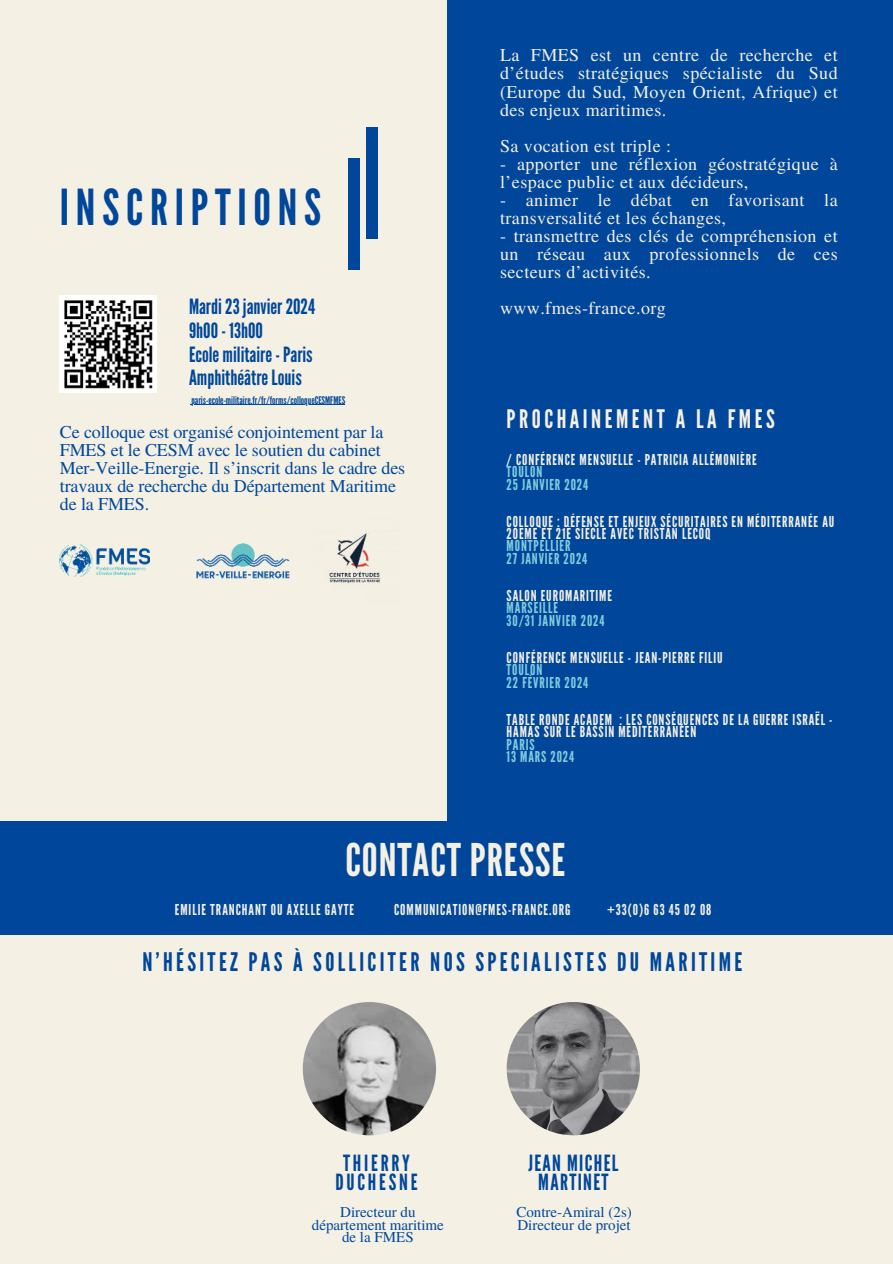
<style>
.page{position:relative;width:893px;height:1264px;background:#fff}
.page>*{position:absolute;margin:0;border:0;box-sizing:border-box;transform-origin:0 0}
.t1{font:49.5px "League Gothic";letter-spacing:.135em;color:#00479b}
.t2{font:45px "League Gothic";letter-spacing:.02em;color:#f4f0e3}
.t3{font:25.5px "League Gothic";letter-spacing:.13em;color:#00479b}
.t4{font:25.5px "League Gothic";letter-spacing:.135em;color:#f4f0e3}
.t5{font:22.35px/19.2px "League Gothic";letter-spacing:.06em;color:#00479b;text-align:center}
.t6{font:22.35px/19.2px "League Gothic";letter-spacing:.125em;color:#00479b;text-align:center}
.t7{font:21px/23.7px "League Gothic";color:#00479b}
.t8{font:18px/18px "Te X Gyre Termes";letter-spacing:.025em;color:#f4f0e3;text-align:justify}
.t9{font:18px/18px "Te X Gyre Termes";letter-spacing:-.005em;color:#00479b}
.t10{font:15px/12.3px "League Gothic";letter-spacing:.06em;color:#f4f0e3}
.t11{font:15px/12.3px "League Gothic";letter-spacing:.06em;color:#82cedf}
.t12{font:15px/12.3px "Te X Gyre Termes";color:#00479b;text-align:center}
.t13{font:10.5px "League Gothic";color:#00479b}
</style>
<div class="page">
<div style="left:0;top:0;width:892px;height:1263px;background:#f4f0e3"></div>
<div style="left:0;top:821px;width:892px;height:113px;background:#00479b"></div>
<img style="left:303px;top:1002px;width:133px;height:133px;border-radius:50%">
<div style="left:446px;top:0;width:446px;height:827px;background:#00479b"></div>
<img style="left:506px;top:1002px;width:134px;height:133px;border-radius:50%">
<img style="left:60px;top:544px;width:90px;height:33px">
<img style="left:196px;top:543px;width:93px;height:36px">
<img style="left:329px;top:533px;width:51px;height:50px">
<img style="left:60px;top:296px;width:97px;height:96px">
<hr style="left:191px;top:404px;width:154px;height:1px;background:#00479b">
<div style="left:348px;top:158px;width:11px;height:112px;background:#00479b"></div>
<div style="left:366px;top:127px;width:12px;height:111px;background:#00479b"></div>
<h1 class="t1" style="left:60px;top:178px;width:263px">INSCRIPTIONS</h1>
<p class="t7" style="left:189px;top:295px;width:128px">Mardi 23 janvier 2024<br>9h00 - 13h00<br>Ecole militaire - Paris<br>Amphithéâtre Louis</p>
<p class="t13" style="left:191px;top:393px;width:155px">paris-ecole-militaire.fr/fr/forms/colloqueCESMFMES</p>
<p class="t9" style="left:60px;top:422px;width:347px">Ce colloque est organisé conjointement par la FMES et le CESM avec le soutien du cabinet Mer-Veille-Energie. Il s’inscrit dans le cadre des travaux de recherche du Département Maritime de la FMES.</p>
<p class="t8" style="left:500px;top:45px;width:339px">La FMES est un centre de recherche et d’études stratégiques spécialiste du Sud (Europe du Sud, Moyen Orient, Afrique) et des enjeux maritimes.</p>
<p class="t8" style="left:500px;top:135px;width:172px">Sa vocation est triple :</p>
<p class="t8" style="left:500px;top:153px;width:339px">- apporter une réflexion géostratégique à l’espace public et aux décideurs,</p>
<p class="t8" style="left:500px;top:189px;width:339px">- animer le débat en favorisant la transversalité et les échanges,</p>
<p class="t8" style="left:500px;top:225px;width:339px">- transmettre des clés de compréhension et un réseau aux professionnels de ces secteurs d’activités.</p>
<p class="t8" style="left:500px;top:297px;width:167px">www.fmes-france.org</p>
<h3 class="t4" style="left:506px;top:403px;width:269px">PROCHAINEMENT A LA FMES</h3>
<p class="t10" style="left:506px;top:453px;width:251px">/ CONFÉRENCE MENSUELLE - PATRICIA ALLÉMONIÈRE</p>
<p class="t11" style="left:506px;top:466px;width:83px">TOULON<br>25 JANVIER 2024</p>
<p class="t10" style="left:506px;top:515px;width:329px">COLLOQUE : DÉFENSE ET ENJEUX SÉCURITAIRES EN MÉDITERRANÉE AU<br>20ÈME ET 21È SIÈCLE AVEC TRISTAN LECOQ</p>
<p class="t11" style="left:506px;top:540px;width:82px">MONTPELLIER<br>27 JANVIER 2024</p>
<p class="t10" style="left:506px;top:589px;width:107px">SALON EUROMARITIME</p>
<p class="t11" style="left:506px;top:602px;width:99px">MARSEILLE<br>30/31 JANVIER 2024</p>
<p class="t10" style="left:506px;top:651px;width:218px">CONFÉRENCE MENSUELLE - JEAN-PIERRE FILIU</p>
<p class="t11" style="left:506px;top:664px;width:83px">TOULON<br>22 FÉVRIER 2024</p>
<p class="t10" style="left:506px;top:713px;width:327px">TABLE RONDE ACADEM : LES CONSÉQUENCES DE LA GUERRE ISRAËL -<br>HAMAS SUR LE BASSIN MÉDITERRANÉEN</p>
<p class="t11" style="left:506px;top:738px;width:69px">PARIS<br>13 MARS 2024</p>
<h2 class="t2" style="left:345px;top:833px;width:221px">CONTACT PRESSE</h2>
<p class="t10" style="left:175px;top:903px;width:181px">EMILIE TRANCHANT OU AXELLE GAYTE</p>
<p class="t10" style="left:394px;top:903px;width:178px">COMMUNICATION@FMES-FRANCE.ORG</p>
<p class="t10" style="left:607px;top:903px;width:106px">+33(0)6 63 45 02 08</p>
<h3 class="t3" style="left:142px;top:946px;width:601px">N’HÉSITEZ PAS À SOLLICITER NOS SPECIALISTES DU MARITIME</h3>
<p class="t6" style="left:335px;top:1153px;width:83px">THIERRY<br>DUCHESNE</p>
<p class="t12" style="left:312px;top:1205px;width:134px">Directeur du département maritime de la FMES</p>
<p class="t5" style="left:528px;top:1153px;width:91px">JEAN MICHEL<br>MARTINET</p>
<p class="t12" style="left:516px;top:1205px;width:117px;text-align:left">Contre-Amiral (2s)<br>Directeur de projet</p>
</div>
